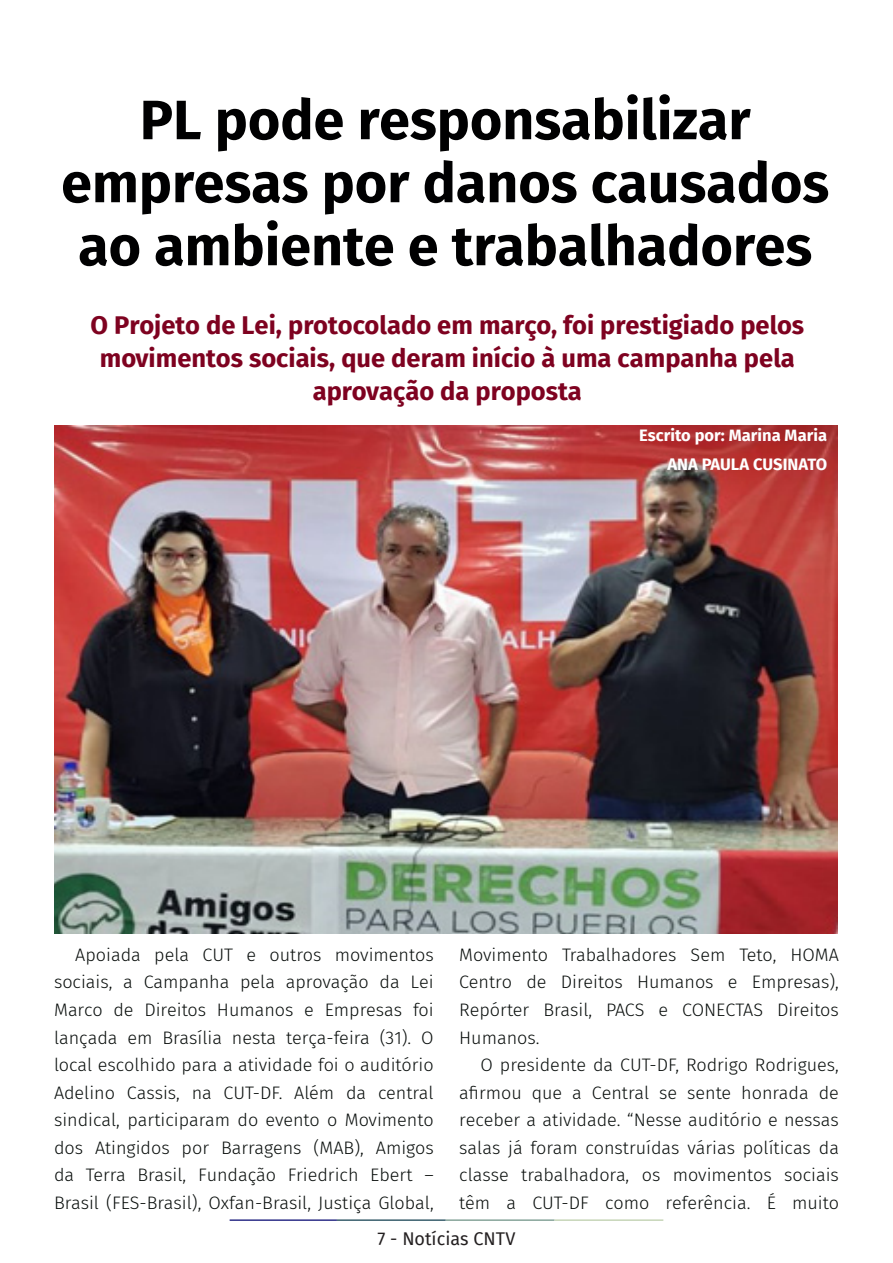
<style>
.page{position:relative;width:893px;height:1263px;background:#fff}
.page>*{position:absolute;margin:0;border:0;box-sizing:border-box;transform-origin:0 0}
.t1{font:700 55.5px/63px "Fira Sans";color:#000001;text-align:center}
.t2{font:700 25.5px/33px "Fira Sans";color:#7e0220;text-align:center}
.t3{font:300 18px/27.6px "Fira Sans";color:#080d0b;text-align:justify}
.t4{font:18px "Fira Sans";color:#231f20}
.t5{font:700 16.5px "Fira Sans";color:#fff}
</style>
<div class="page">
<hr style="left:230px;top:1219px;width:107px;height:2px;background:#2f3088">
<hr style="left:337px;top:1219px;width:109px;height:2px;background:#3a5f6d">
<hr style="left:446px;top:1219px;width:109px;height:2px;background:#87a59a">
<hr style="left:555px;top:1219px;width:108px;height:2px;background:#c6d5b7">
<img style="left:55px;top:426px;width:782px;height:507px">
<p class="t1" style="left:61px;top:85px;width:769px">PL pode responsabilizar empresas por danos causados ao ambiente e trabalhadores</p>
<p class="t2" style="left:90px;top:306px;width:715px">O Projeto de Lei, protocolado em março, foi prestigiado pelos movimentos sociais, que deram início à uma campanha pela aprovação da proposta</p>
<p class="t5" style="left:639px;top:422px;width:189px">Escrito por: Marina Maria</p>
<p class="t5" style="left:667px;top:450px;width:161px">ANA PAULA CUSINATO</p>
<p class="t3" style="left:54px;top:941px;width:381px;text-indent:21px">Apoiada pela CUT e outros movimentos sociais, a Campanha pela aprovação da Lei Marco de Direitos Humanos e Empresas foi lançada em Brasília nesta terça-feira (31). O local escolhido para a atividade foi o auditório Adelino Cassis, na CUT-DF. Além da central sindical, participaram do evento o Movimento dos Atingidos por Barragens (MAB), Amigos da Terra Brasil, Fundação Friedrich Ebert – Brasil (FES-Brasil), Oxfan-Brasil, Justiça Global,</p>
<p class="t3" style="left:459px;top:941px;width:381px">Movimento Trabalhadores Sem Teto, HOMA Centro de Direitos Humanos e Empresas), Repórter Brasil, PACS e CONECTAS Direitos Humanos.</p>
<p class="t3" style="left:459px;top:1051px;width:381px;text-indent:21px">O presidente da CUT-DF, Rodrigo Rodrigues, afirmou que a Central se sente honrada de receber a atividade. “Nesse auditório e nessas salas já foram construídas várias políticas da classe trabalhadora, os movimentos sociais têm a CUT-DF como referência. É muito</p>
<p class="t4" style="left:378px;top:1225px;width:139px">7 - Notícias CNTV</p>
</div>
